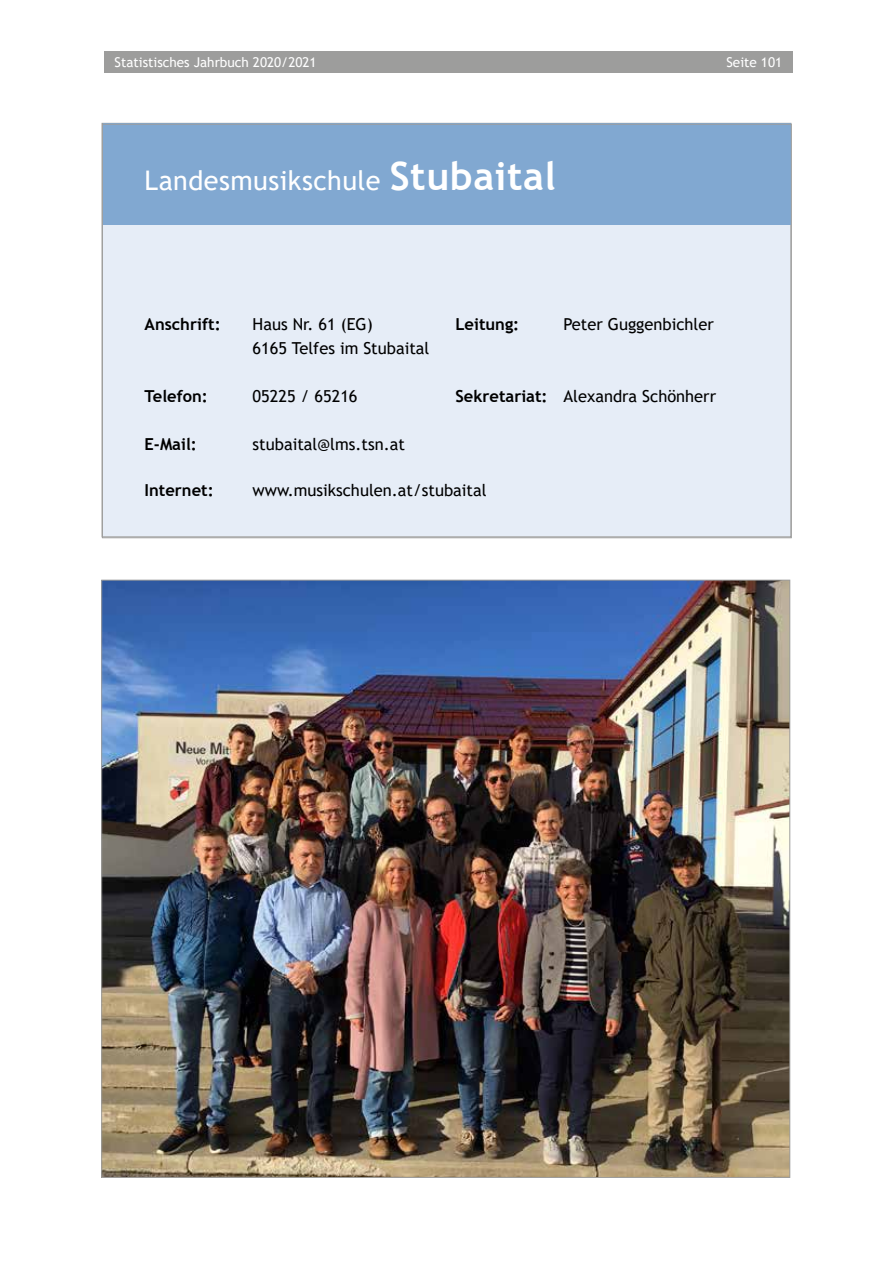
<style>
.page{position:relative;width:893px;height:1263px;background:#fff}
.page>*{position:absolute;margin:0;border:0;box-sizing:border-box;transform-origin:0 0}
.t1{font:27px "Trebuchet MS";letter-spacing:.015em;color:#fff}
.t2{font:16.5px/24px "Trebuchet MS";color:#000}
.t3{font:700 16.5px "Trebuchet MS";color:#000}
.t4{font:13.5px "Trebuchet MS";color:#fff}
.s1{font-weight:700;font-size:39px}
.s2{font-weight:700}
</style>
<div class="page">
<div style="left:104px;top:51px;width:689px;height:21px;background:#9d9d9c"></div>
<div style="left:102px;top:123px;width:689px;height:414px;background:#e6edf7;border:1px solid #9d9d9c"></div>
<div style="left:103px;top:124px;width:688px;height:101px;background:#81a8d1"></div>
<img style="left:103px;top:582px;width:685px;height:594px">
<p class="t4" style="left:115px;top:53px;width:204px">Statistisches Jahrbuch 2020/2021</p>
<p class="t4" style="left:726px;top:53px;width:57px">Seite 101</p>
<h1 class="t1" style="left:145px;top:164px;width:413px">Landesmusikschule <span class="s1">Stubaital</span></h1>
<p class="t3" style="left:145px;top:314px;width:78px">Anschrift:</p>
<p class="t2" style="left:253px;top:312px;width:178px">Haus Nr. 61 (EG)<br>6165 Telfes im Stubaital</p>
<p class="t3" style="left:145px;top:386px;width:65px">Telefon:</p>
<p class="t2" style="left:253px;top:384px;width:107px">05225 / 65216</p>
<p class="t3" style="left:145px;top:434px;width:54px">E-Mail:</p>
<p class="t2" style="left:253px;top:432px;width:154px">stubaital@lms.tsn.at</p>
<p class="t3" style="left:455px;top:314px;width:65px">Leitung:</p>
<p class="t2" style="left:563px;top:312px;width:152px">Peter Guggenbichler</p>
<p class="t2" style="left:455px;top:384px;width:262px"><span class="s2">Sekretariat:</span> Alexandra Schönherr</p>
<p class="t3" style="left:145px;top:480px;width:71px">Internet:</p>
<p class="t2" style="left:253px;top:478px;width:236px">www.musikschulen.at/stubaital</p>
</div>
